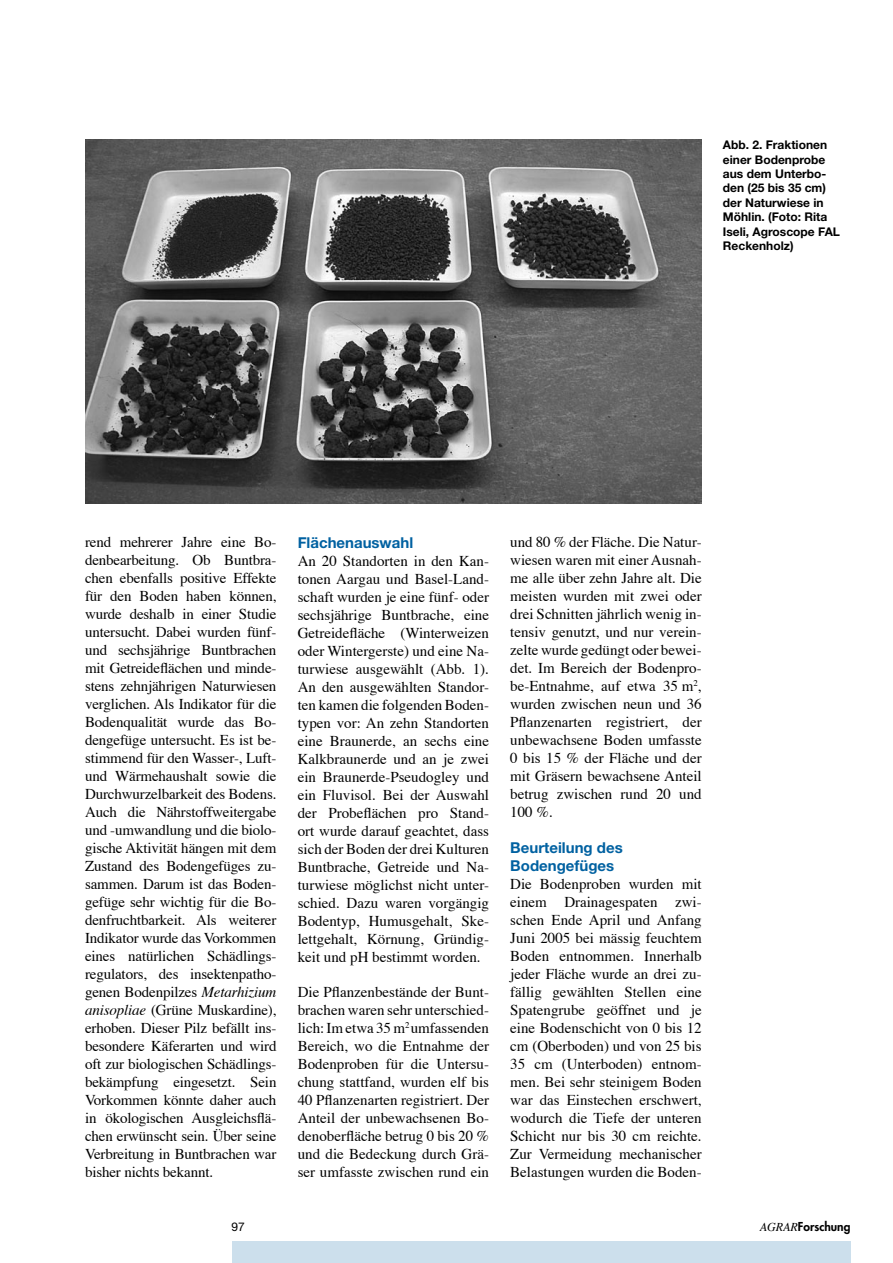
<style>
.page{position:relative;width:893px;height:1263px;background:#fff}
.page>*{position:absolute;margin:0;border:0;box-sizing:border-box;transform-origin:0 0}
.t1{font:15px/18px "Times";color:#000;text-align:justify}
.t2{font:700 15px/18px "Helvetica Neue";color:#0061a1}
.t3{font:700 12px/14.4px "Helvetica Neue";color:#000}
.t4{font:800 12px "Futura";color:#000}
.t5{font:12px "Helvetica Neue";color:#000}
.s1{font-style:italic}
.s2{font-family:"Times";font-weight:400;font-style:italic}
</style>
<div class="page">
<div style="left:232px;top:1242px;width:618px;height:21px;background:#ccdfec"></div>
<img style="left:85px;top:140px;width:617px;height:363px">
<p class="t3" style="left:723px;top:138px;width:119px">Abb. 2. Fraktionen einer Bodenprobe aus dem Unterbo&shy;den (25 bis 35 cm) der Naturwiese in<br>Möhlin. (Foto: Rita<br>Iseli, Agroscope FAL<br>Reckenholz)</p>
<p class="t1" style="left:85px;top:532px;width:193px">rend mehrerer Jahre eine Bo&shy;denbearbeitung. Ob Buntbra&shy;chen ebenfalls positive Effekte für den Boden haben können, wurde deshalb in einer Studie untersucht. Dabei wurden fünf&shy;und sechsjährige Buntbrachen mit Getreideflächen und minde&shy;stens zehnjährigen Naturwiesen verglichen. Als Indikator für die Bodenqualität wurde das Bo&shy;dengefüge untersucht. Es ist be&shy;stimmend für den Wasser-, Luft&shy;und Wärmehaushalt sowie die Durchwurzelbarkeit des Bodens.<br>Auch die Nährstoffweitergabe und -umwandlung und die biolo&shy;gische Aktivität hängen mit dem Zustand des Bodengefüges zu&shy;sammen. Darum ist das Boden&shy;gefüge sehr wichtig für die Bo&shy;denfruchtbarkeit. Als weiterer Indikator wurde das Vorkommen eines natürlichen Schädlings&shy;regulators, des insektenpatho&shy;genen Bodenpilzes <span class="s1">Metarhizium anisopliae</span> (Grüne Muskardine), erhoben. Dieser Pilz befällt ins&shy;besondere Käferarten und wird oft zur biologischen Schädlings&shy;bekämpfung eingesetzt. Sein Vorkommen könnte daher auch in ökologischen Ausgleichsflä&shy;chen erwünscht sein. Über seine Verbreitung in Buntbrachen war bisher nichts bekannt.</p>
<p class="t2" style="left:298px;top:533px;width:117px">Flächenauswahl</p>
<p class="t1" style="left:298px;top:550px;width:193px">An 20 Standorten in den Kan&shy;tonen Aargau und Basel-Land&shy;schaft wurden je eine fünf- oder sechsjährige Buntbrache, eine Getreidefläche (Winterweizen oder Wintergerste) und eine Na&shy;turwiese ausgewählt (Abb. 1).<br>An den ausgewählten Standor&shy;ten kamen die folgenden Boden&shy;typen vor: An zehn Standorten eine Braunerde, an sechs eine Kalkbraunerde und an je zwei ein Braunerde-Pseudogley und ein Fluvisol. Bei der Auswahl der Probeflächen pro Stand&shy;ort wurde darauf geachtet, dass sich der Boden der drei Kulturen Buntbrache, Getreide und Na&shy;turwiese möglichst nicht unter&shy;schied. Dazu waren vorgängig Bodentyp, Humusgehalt, Ske&shy;lettgehalt, Körnung, Gründig&shy;keit und pH bestimmt worden.</p>
<p class="t1" style="left:298px;top:982px;width:193px">Die Pflanzenbestände der Bunt&shy;brachen waren sehr unterschied&shy;lich: Im etwa 35 m<sup>2</sup> umfassenden Bereich, wo die Entnahme der Bodenproben für die Untersu&shy;chung stattfand, wurden elf bis 40 Pflanzenarten registriert. Der Anteil der unbewachsenen Bo&shy;denoberfläche betrug 0 bis 20 % und die Bedeckung durch Grä&shy;ser umfasste zwischen rund ein</p>
<p class="t1" style="left:510px;top:532px;width:193px">und 80 % der Fläche. Die Natur&shy;wiesen waren mit einer Ausnah&shy;me alle über zehn Jahre alt. Die meisten wurden mit zwei oder drei Schnitten jährlich wenig in&shy;tensiv genutzt, und nur verein&shy;zelte wurde gedüngt oder bewei&shy;det. Im Bereich der Bodenpro&shy;be-Entnahme, auf etwa 35 m<sup>2</sup>, wurden zwischen neun und 36<br>Pflanzenarten registriert, der unbewachsene Boden umfasste 0 bis 15 % der Fläche und der mit Gräsern bewachsene Anteil betrug zwischen rund 20 und 100 %.</p>
<p class="t2" style="left:510px;top:838px;width:114px">Beurteilung des<br>Bodengefüges</p>
<p class="t1" style="left:510px;top:874px;width:193px">Die Bodenproben wurden mit einem Drainagespaten zwi&shy;schen Ende April und Anfang Juni 2005 bei mässig feuchtem Boden entnommen. Innerhalb jeder Fläche wurde an drei zu&shy;fällig gewählten Stellen eine Spatengrube geöffnet und je eine Bodenschicht von 0 bis 12 cm (Oberboden) und von 25 bis 35 cm (Unterboden) entnom&shy;men. Bei sehr steinigem Boden war das Einstechen erschwert, wodurch die Tiefe der unteren Schicht nur bis 30 cm reichte.<br>Zur Vermeidung mechanischer Belastungen wurden die Boden-</p>
<p class="t5" style="left:232px;top:1220px;width:15px">97</p>
<p class="t4" style="left:760px;top:1219px;width:92px"><span class="s2">AGRAR</span>Forschung</p>
</div>
